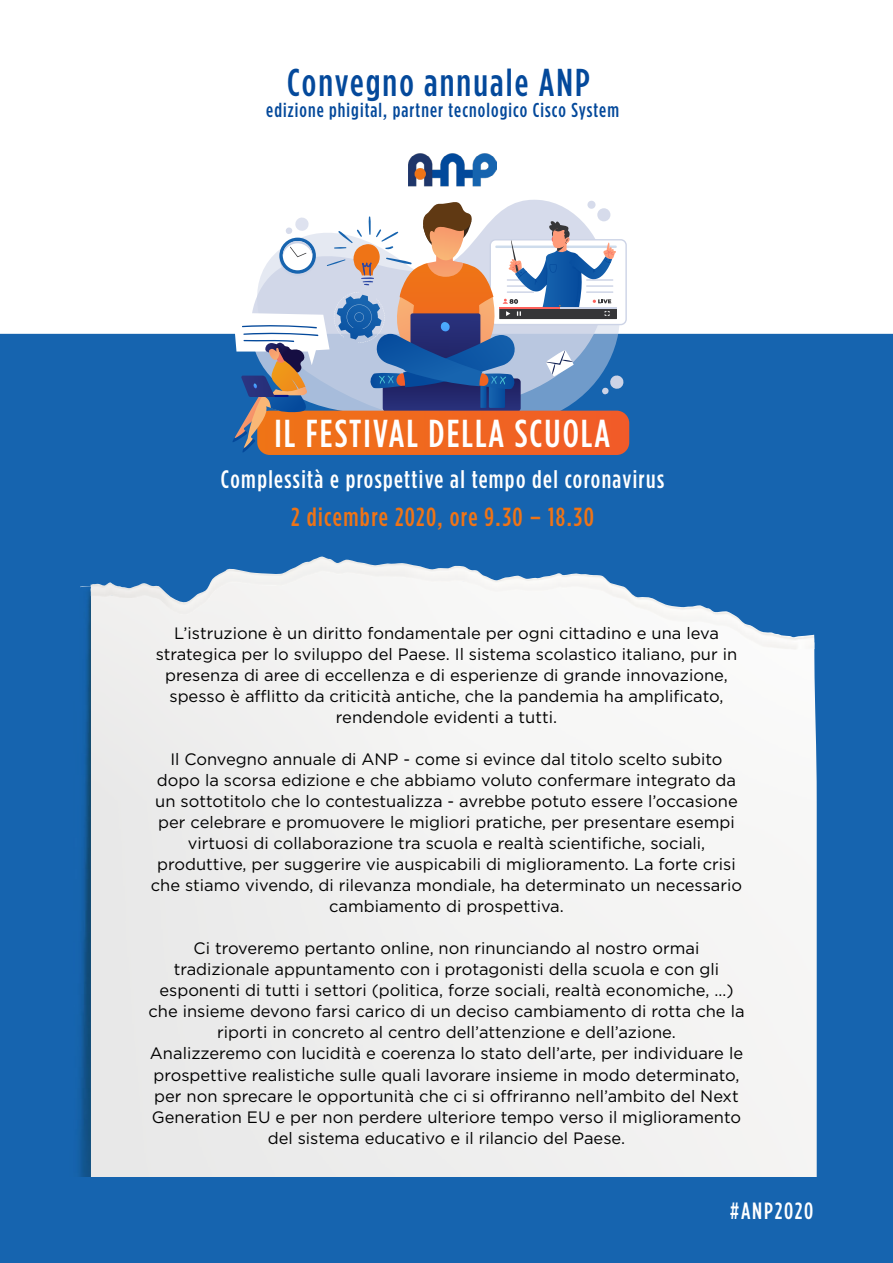
<style>
.page{position:relative;width:893px;height:1263px;background:#fff}
.page>*{position:absolute;margin:0;border:0;box-sizing:border-box;transform-origin:0 0}
.t1{font:500 38.85px "Gotham Condensed";letter-spacing:.055em;color:#fff}
.t2{font:500 38.85px "Gotham Condensed";letter-spacing:.055em;color:#04499b}
.t3{font:500 26.1px "Gotham Condensed";letter-spacing:.055em;color:#ef7416}
.t4{font:500 25.2px "Gotham Condensed";letter-spacing:.055em;color:#fff}
.t5{font:500 23.55px "Gotham Condensed";letter-spacing:.075em;color:#fff}
.t6{font:500 20.1px "Gotham Condensed";letter-spacing:.055em;color:#04499b}
.t7{font:16.5px/21px "Gotham";color:#000;text-align:center}
</style>
<div class="page">
<div style="left:0;top:334px;width:893px;height:844px;background:#1664af"></div>
<img style="left:64px;top:585px;width:27px;height:593px">
<img style="left:91px;top:568px;width:726px;height:610px">
<img style="left:90px;top:557px;width:595px;height:65px">
<img style="left:408px;top:153px;width:89px;height:34px">
<svg style="left:232px;top:200px;width:397px;height:255px"></svg>
<div style="left:0;top:1178px;width:893px;height:85px;background:#1664af"></div>
<div style="left:420px;top:547px;width:26px;height:16px;background:#1664af;border-radius:50%"></div>
<h1 class="t2" style="left:287px;top:61px;width:304px">Convegno annuale ANP</h1>
<p class="t6" style="left:266px;top:99px;width:354px">edizione phigital, partner tecnologico Cisco System</p>
<h1 class="t1" style="left:274px;top:412px;width:337px">IL FESTIVAL DELLA SCUOLA</h1>
<h3 class="t4" style="left:221px;top:466px;width:445px">Complessità e prospettive al tempo del coronavirus</h3>
<h2 class="t3" style="left:291px;top:502px;width:304px">2 dicembre 2020, ore 9.30 – 18.30</h2>
<p class="t7" style="left:156px;top:623px;width:583px">L’istruzione è un diritto fondamentale per ogni cittadino e una leva strategica per lo sviluppo del Paese. Il sistema scolastico italiano, pur in presenza di aree di eccellenza e di esperienze di grande innovazione, spesso è afflitto da criticità antiche, che la pandemia ha amplificato, rendendole evidenti a tutti.</p>
<p class="t7" style="left:151px;top:749px;width:593px">Il Convegno annuale di ANP - come si evince dal titolo scelto subito dopo la scorsa edizione e che abbiamo voluto confermare integrato da un sottotitolo che lo contestualizza - avrebbe potuto essere l’occasione per celebrare e promuovere le migliori pratiche, per presentare esempi virtuosi di collaborazione tra scuola e realtà scientifiche, sociali, produttive, per suggerire vie auspicabili di miglioramento. La forte crisi che stiamo vivendo, di rilevanza mondiale, ha determinato un necessario cambiamento di prospettiva.</p>
<p class="t7" style="left:148px;top:938px;width:598px">Ci troveremo pertanto online, non rinunciando al nostro ormai tradizionale appuntamento con i protagonisti della scuola e con gli esponenti di tutti i settori (politica, forze sociali, realtà economiche, …) che insieme devono farsi carico di un deciso cambiamento di rotta che la riporti in concreto al centro dell’attenzione e dell’azione.<br>Analizzeremo con lucidità e coerenza lo stato dell’arte, per individuare le prospettive realistiche sulle quali lavorare insieme in modo determinato, per non sprecare le opportunità che ci si offriranno nell’ambito del Next Generation EU e per non perdere ulteriore tempo verso il miglioramento del sistema educativo e il rilancio del Paese.</p>
<h3 class="t5" style="left:730px;top:1198px;width:84px">#ANP2020</h3>
</div>
